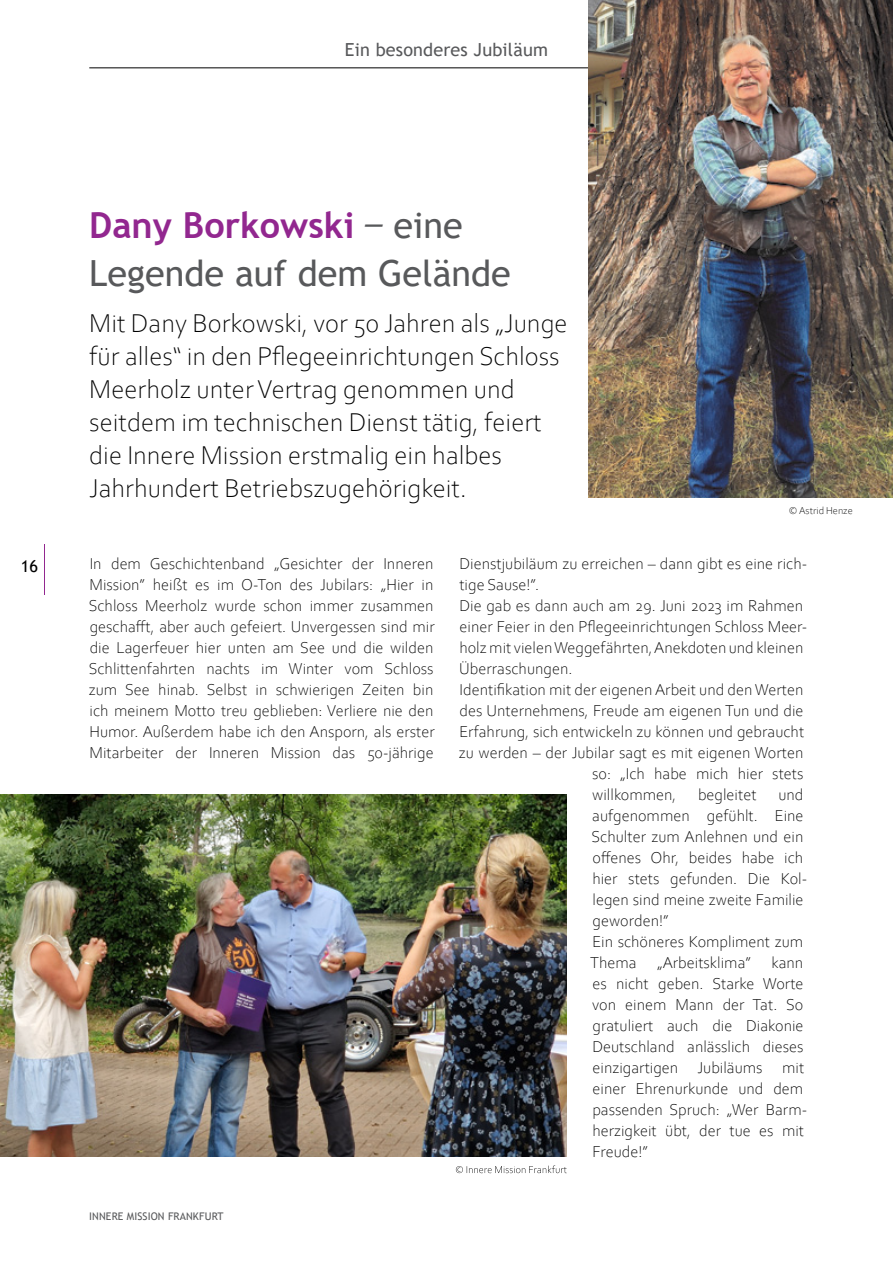
<style>
.page{position:relative;width:893px;height:1263px;background:#fff}
.page>*{position:absolute;margin:0;border:0;box-sizing:border-box;transform-origin:0 0}
.t1{font:36px/48px "Trebuchet MS";color:#58595b}
.t2{font:300 27px/33px "Corbel";color:#000}
.t3{font:18px "Trebuchet MS";letter-spacing:.01em;color:#58595b}
.t4{font:300 16.5px/21px "Corbel";color:#000;text-align:justify}
.t5{font:16.5px "Trebuchet MS";color:#000}
.t6{font:10.5px "Trebuchet MS";letter-spacing:.01em;color:#58595b}
.t7{font:300 10.5px "Corbel";color:#000}
.s1{font-weight:700;color:#92278f}
.s2{font-family:"Corbel";font-style:italic}
</style>
<div class="page">
<hr style="left:89px;top:68px;width:715px;height:1px;background:#000">
<hr style="left:44px;top:544px;width:1px;height:50px;background:#92278f">
<img style="left:589px;top:0;width:304px;height:497px">
<img style="left:0;top:795px;width:567px;height:362px">
<svg style="left:456px;top:1165px;width:111px;height:8px"></svg>
<p class="t3" style="left:345px;top:38px;width:205px">Ein besonderes Jubiläum</p>
<p class="t5" style="left:21px;top:556px;width:19px">16</p>
<h1 class="t1" style="left:89px;top:201px;width:423px"><span class="s1">Dany Borkowski</span> <span class="s2">–</span> eine<br>Legende auf dem Gelände</h1>
<p class="t2" style="left:89px;top:306px;width:480px">Mit Dany Borkowski, vor 50 Jahren als „Junge für alles“ in den Pflegeeinrichtungen Schloss Meerholz unter Vertrag genommen und seitdem im technischen Dienst tätig, feiert die Innere Mission erstmalig ein halbes Jahrhundert Betriebszugehörigkeit.</p>
<p class="t7" style="left:789px;top:504px;width:65px">© Astrid Henze</p>
<p class="t4" style="left:89px;top:552px;width:348px">In dem Geschichtenband „Gesichter der Inneren Mission” heißt es im O-Ton des Jubilars: „Hier in Schloss Meerholz wurde schon immer zusammen geschafft, aber auch gefeiert. Unvergessen sind mir die Lagerfeuer hier unten am See und die wilden Schlittenfahrten nachts im Winter vom Schloss zum See hinab. Selbst in schwierigen Zeiten bin ich meinem Motto treu geblieben: Verliere nie den Humor. Außerdem habe ich den Ansporn, als erster Mitarbeiter der Inneren Mission das 50-jährige</p>
<p class="t4" style="left:459px;top:552px;width:349px">Dienstjubiläum zu erreichen – dann gibt es eine rich-</p>
<p class="t4" style="left:459px;top:573px;width:81px">tige Sause!”.</p>
<p class="t4" style="left:459px;top:594px;width:345px">Die gab es dann auch am 29. Juni 2023 im Rahmen</p>
<p class="t4" style="left:460px;top:615px;width:349px">einer Feier in den Pflegeeinrichtungen Schloss Meer-</p>
<p class="t4" style="left:459px;top:636px;width:345px">holz mit vielen Weggefährten, Anekdoten und kleinen</p>
<p class="t4" style="left:459px;top:657px;width:115px">Überraschungen.</p>
<p class="t4" style="left:460px;top:678px;width:345px">Identifikation mit der eigenen Arbeit und den Werten</p>
<p class="t4" style="left:460px;top:699px;width:345px">des Unternehmens, Freude am eigenen Tun und die</p>
<p class="t4" style="left:459px;top:720px;width:346px">Erfahrung, sich entwickeln zu können und gebraucht</p>
<p class="t4" style="left:459px;top:741px;width:346px">zu werden – der Jubilar sagt es mit eigenen Worten</p>
<p class="t4" style="left:592px;top:762px;width:213px">so: „Ich habe mich hier stets</p>
<p class="t4" style="left:592px;top:783px;width:85px">willkommen,</p>
<p class="t4" style="left:698px;top:783px;width:60px">begleitet</p>
<p class="t4" style="left:590px;top:783px;width:218px;text-align:left;text-indent:188px">und aufgenommen gefühlt. Eine<br>Schulter zum Anlehnen und ein offenes Ohr, beides habe ich hier stets gefunden. Die Kol&shy;legen sind meine zweite Familie geworden!”<br>Ein schöneres Kompliment zum<br>Thema „Arbeitsklima” kann es nicht geben. Starke Worte von einem Mann der Tat. So gratuliert auch die Diakonie<br>Deutschland anlässlich dieses einzigartigen Jubiläums mit einer Ehrenurkunde und dem passenden Spruch: „Wer Barm&shy;herzigkeit übt, der tue es mit<br>Freude!”</p>
<p class="t6" style="left:89px;top:1209px;width:136px">INNERE MISSION FRANKFURT</p>
</div>
